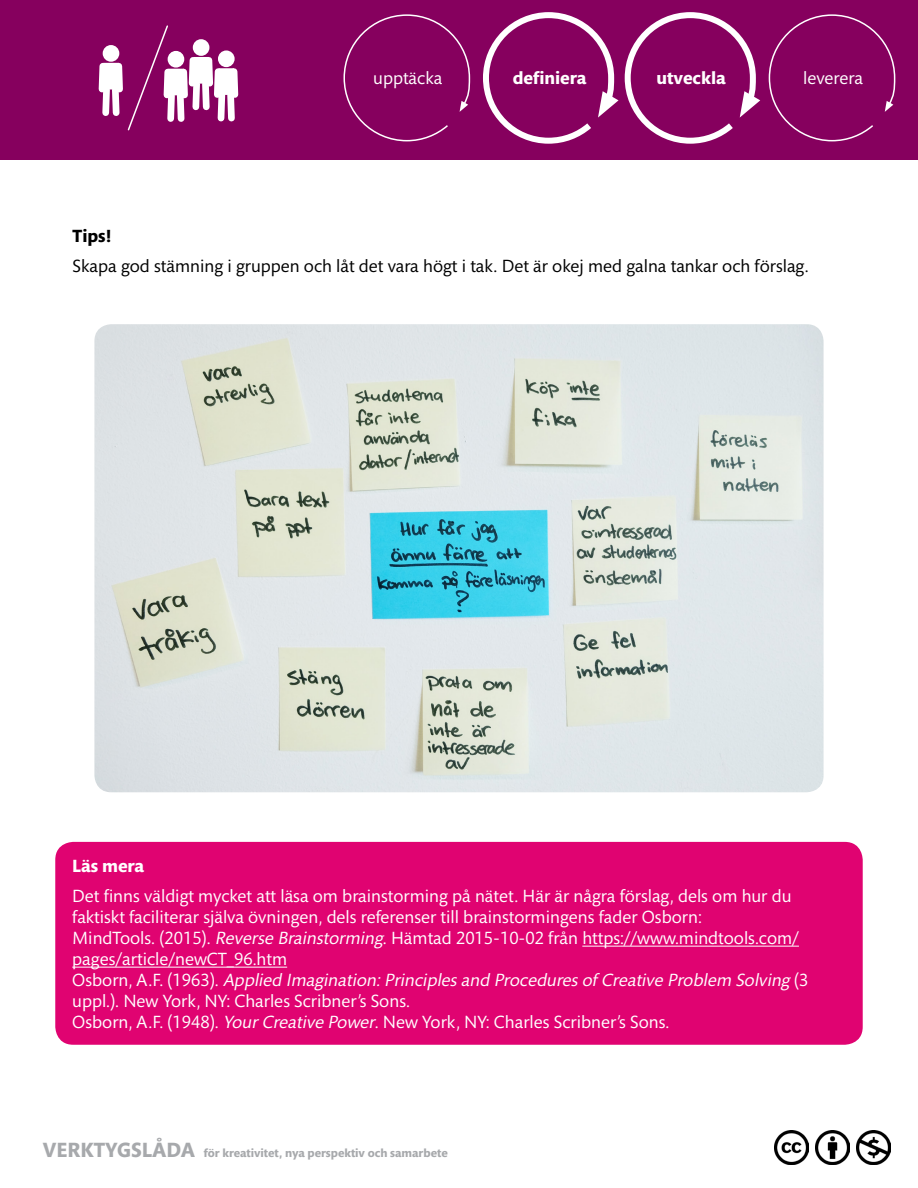
<style>
.page{position:relative;width:918px;height:1188px;background:#fff}
.page>*{position:absolute;margin:0;border:0;box-sizing:border-box;transform-origin:0 0}
.t1{font:18px/21px "Mundo Sans Std";color:#fff}
.t2{font:18px "Mundo Sans Std";color:#000}
.t3{font:700 18px "Mundo Sans Std";color:#fff}
.t4{font:700 18px "Mundo Sans Std";color:#000}
.t5{font:700 12px "Mundo Sans Std";color:#a7a9ac}
.s1{font-style:italic}
.s2{font-size:21px}
</style>
<div class="page">
<div style="left:0;top:0;width:918px;height:160px;background:#86005e"></div>
<img style="left:815px;top:1131px;width:34px;height:34px">
<img style="left:774px;top:1131px;width:34px;height:34px">
<img style="left:857px;top:1131px;width:33px;height:34px">
<svg style="left:343px;top:14px;width:128px;height:128px"></svg>
<svg style="left:483px;top:12px;width:277px;height:132px"></svg>
<svg style="left:768px;top:14px;width:128px;height:128px"></svg>
<img style="left:94px;top:324px;width:730px;height:468px">
<svg style="left:98px;top:25px;width:141px;height:106px"></svg>
<div style="left:55px;top:842px;width:808px;height:203px;background:#e00371;border-radius:18px"></div>
<hr style="left:582px;top:946px;width:217px;height:1px;background:#fff">
<hr style="left:72px;top:967px;width:215px;height:1px;background:#fff">
<p class="t1" style="left:373px;top:68px;width:70px">upptäcka</p>
<p class="t3" style="left:513px;top:68px;width:75px">definiera</p>
<p class="t3" style="left:657px;top:68px;width:71px">utveckla</p>
<p class="t1" style="left:803px;top:68px;width:61px">leverera</p>
<p class="t4" style="left:73px;top:226px;width:41px">Tips!</p>
<p class="t2" style="left:73px;top:256px;width:738px">Skapa god stämning i gruppen och låt det vara högt i tak. Det är okej med galna tankar och förslag.</p>
<p class="t3" style="left:72px;top:855px;width:73px">Läs mera</p>
<p class="t1" style="left:72px;top:885px;width:738px">Det finns väldigt mycket att läsa om brainstorming på nätet. Här är några förslag, dels om hur du faktiskt faciliterar själva övningen, dels referenser till brainstormingens fader Osborn:<br>MindTools. (2015). <span class="s1">Reverse Brainstorming</span>. Hämtad 2015-10-02 från https://www.mindtools.com/ pages/article/newCT_96.htm<br>O s b o r n , A . F. ( 1 9 6 3 ) . <span class="s1">Applied Imagination:Principlesand Proceduresof Creative Problem Solving</span> ( 3 uppl.). New York, NY: Charles Scribner’s Sons.<br>Osborn, A.F. (1948). <span class="s1">YourCreative Power</span>. New York, NY: Charles Scribner’s Sons.</p>
<p class="t5" style="left:43px;top:1146px;width:406px"><span class="s2">VERKTYGSLÅDA</span> för kreativitet, nya perspektiv och samarbete</p>
</div>
